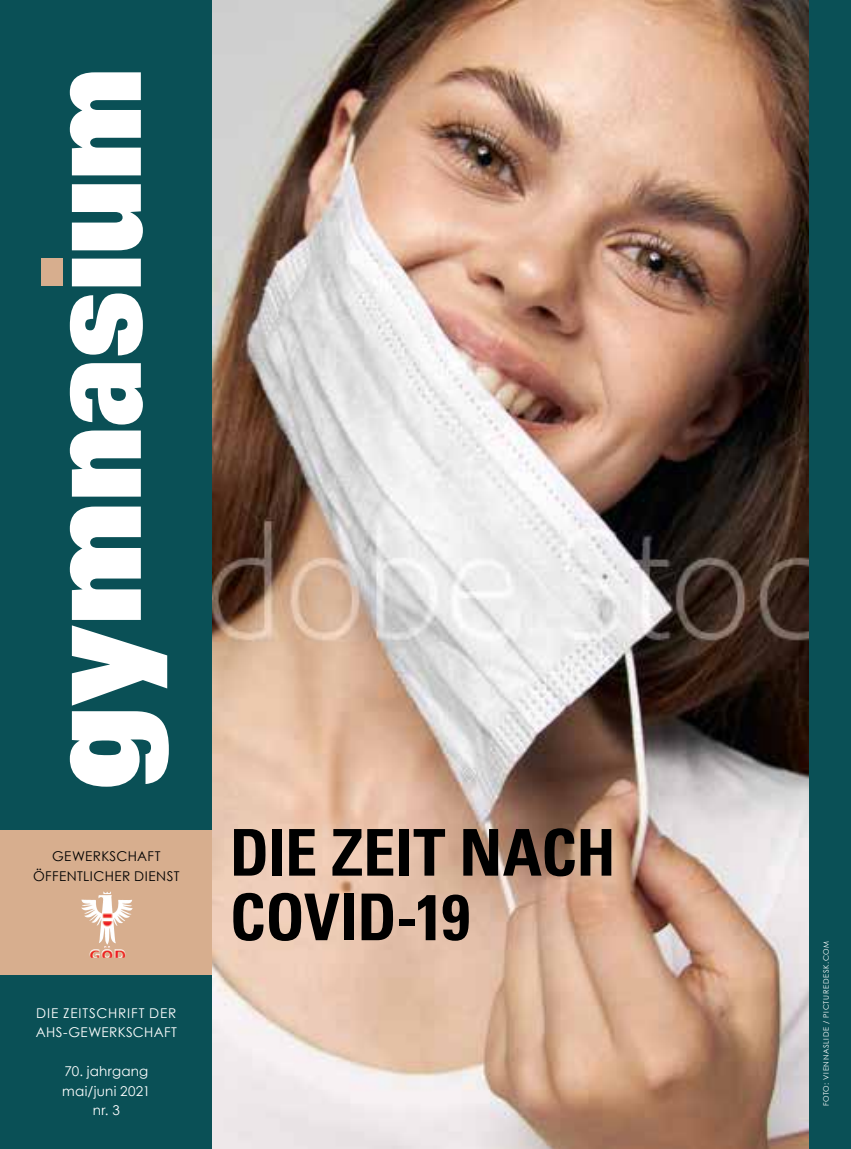
<style>
.page{position:relative;width:851px;height:1149px;background:#fff}
.page>*{position:absolute;margin:0;border:0;box-sizing:border-box;transform-origin:0 0}
.t1{font:700 condensed 64.5px/64.5px "Univers";letter-spacing:-.01em;color:#000}
.t2{font:13.5px/19.5px "Century Gothic";letter-spacing:.045em;color:#fff}
.t3{font:13.5px/19.5px "Century Gothic";letter-spacing:.03em;color:#000;text-align:center}
.t4{font:13.5px/19.5px "Century Gothic";letter-spacing:.025em;color:#fff;text-align:center}
.t5{font:7.5px "Century Gothic";letter-spacing:.085em;color:#fff}
</style>
<div class="page">
<div style="left:0;top:0;width:213px;height:1148px;background:#0a5056"></div>
<div style="left:808px;top:0;width:42px;height:1148px;background:#0a5056"></div>
<div style="left:0;top:829px;width:213px;height:145px;background:#d7ae8e"></div>
<svg style="left:98px;top:891px;width:13px;height:7px"></svg>
<svg style="left:70px;top:72px;width:99px;height:714px;fill:#fff"></svg>
<div style="left:42px;top:258px;width:21px;height:28px;background:#d7ae8e"></div>
<img style="left:213px;top:0;width:595px;height:1148px">
<p class="t3" style="left:33px;top:846px;width:148px">GEWERKSCHAFT<br>ÖFFENTLICHER DIENST</p>
<p class="t2" style="left:36px;top:1002px;width:143px">DIE ZEITSCHRIFT DER<br>AHS-GEWERKSCHAFT</p>
<p class="t4" style="left:62px;top:1060px;width:90px">70. jahrgang mai/juni 2021 nr. 3</p>
<h1 class="t1" style="left:230px;top:819px;width:387px">DIE ZEIT NACH<br>COVID-19</h1>
<p class="t5" style="left:821px;top:1105px;width:167px;rotate:-90deg">FOTO: VIENNASLIDE / PICTUREDESK.COM</p>
</div>
